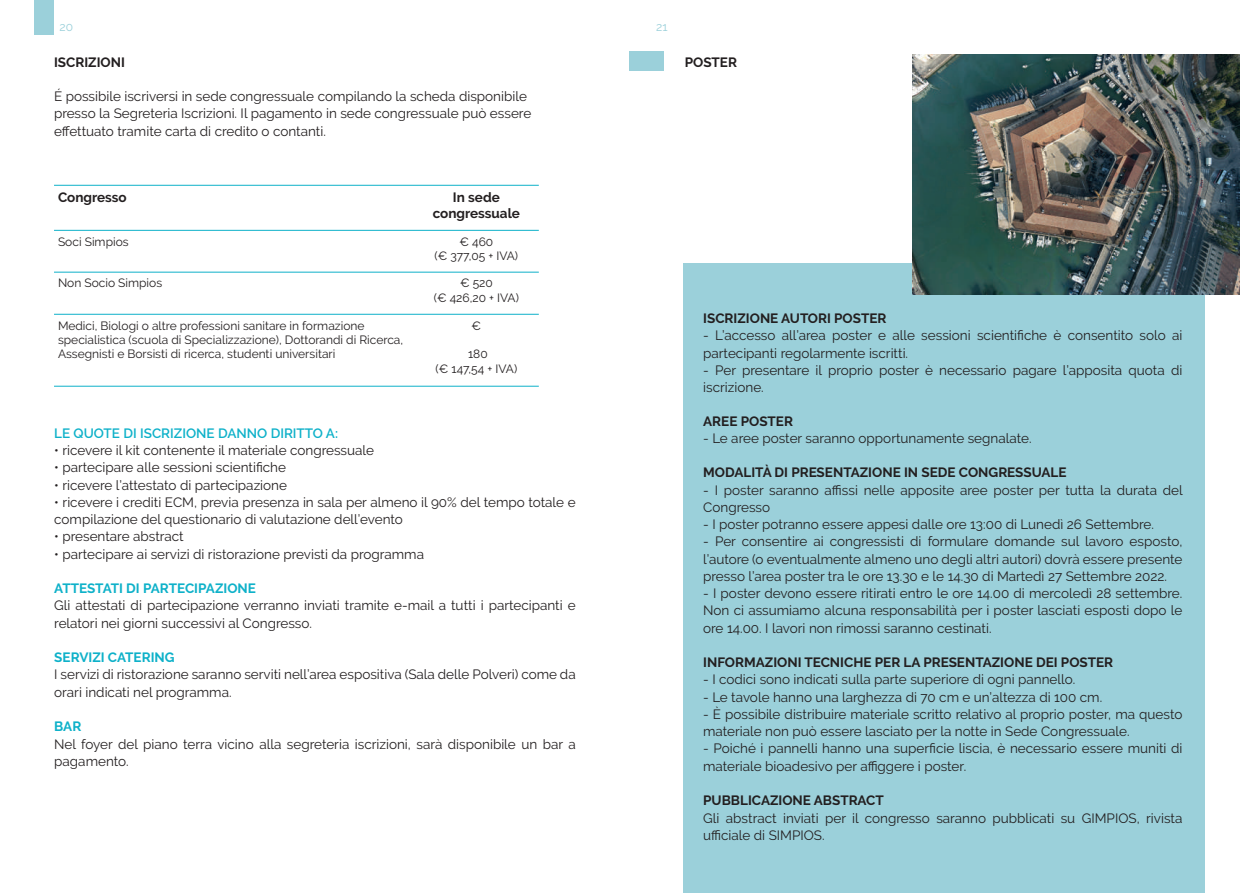
<style>
.page{position:relative;width:1259px;height:893px;background:#fff}
.page>*{position:absolute;margin:0;border:0;box-sizing:border-box;transform-origin:0 0}
.t1{font:13.5px/17.2px "Raleway";color:#231f20}
.t2{font:700 13.5px/16.2px "Raleway";color:#231f20;text-align:center}
.t3{font:700 13.5px "Raleway";color:#0eb1c9}
.t4{font:600 13.5px "Raleway";color:#0eb1c9}
.t5{font:12px/14.4px "Raleway";color:#231f20;text-align:center}
.t6{font:12px "Raleway";color:#9bd0da}
</style>
<div class="page">
<div style="left:629px;top:52px;width:35px;height:19px;background:#9bd0da"></div>
<div style="left:34px;top:0;width:20px;height:35px;background:#9bd0da"></div>
<div style="left:683px;top:264px;width:522px;height:629px;background:#9bd0da"></div>
<img style="left:912px;top:54px;width:327px;height:240px">
<hr style="left:54px;top:185px;width:360px;height:1px;background:#0eb1c9">
<hr style="left:414px;top:185px;width:125px;height:1px;background:#0eb1c9">
<hr style="left:54px;top:230px;width:360px;height:1px;background:#0eb1c9">
<hr style="left:414px;top:230px;width:125px;height:1px;background:#0eb1c9">
<hr style="left:54px;top:272px;width:360px;height:1px;background:#0eb1c9">
<hr style="left:414px;top:272px;width:125px;height:1px;background:#0eb1c9">
<hr style="left:54px;top:314px;width:360px;height:1px;background:#0eb1c9">
<hr style="left:414px;top:314px;width:125px;height:1px;background:#0eb1c9">
<hr style="left:54px;top:386px;width:360px;height:1px;background:#0eb1c9">
<hr style="left:414px;top:386px;width:125px;height:1px;background:#0eb1c9">
<p class="t6" style="left:60px;top:20px;width:15px">20</p>
<p class="t6" style="left:656px;top:20px;width:13px">21</p>
<p class="t2" style="left:54px;top:54px;width:72px">ISCRIZIONI</p>
<p class="t1" style="left:54px;top:88px;width:479px">É possibile iscriversi in sede congressuale compilando la scheda disponibile presso la Segreteria Iscrizioni. Il pagamento in sede congressuale può essere effettuato tramite carta di credito o contanti.</p>
<p class="t2" style="left:684px;top:54px;width:54px">POSTER</p>
<p class="t2" style="left:58px;top:189px;width:70px">Congresso</p>
<p class="t2" style="left:433px;top:189px;width:89px">In sede congressuale</p>
<p class="t5" style="left:58px;top:234px;width:72px">Soci Simpios</p>
<p class="t5" style="left:435px;top:234px;width:85px">€ 460<br>(€ 377,05 + IVA)</p>
<p class="t5" style="left:58px;top:276px;width:106px">Non Socio Simpios</p>
<p class="t5" style="left:434px;top:276px;width:87px">€ 520<br>(€ 426,20 + IVA)</p>
<p class="t5" style="left:58px;top:318px;width:347px;text-align:left">Medici, Biologi o altre professioni sanitare in formazione specialistica (scuola di Specializzazione), Dottorandi di Ricerca,<br>Assegnisti e Borsisti di ricerca, studenti universitari</p>
<p class="t5" style="left:471px;top:318px;width:11px">€</p>
<p class="t5" style="left:435px;top:347px;width:83px">180<br>(€ 147,54 + IVA)</p>
<p class="t4" style="left:54px;top:425px;width:285px">LE QUOTE DI ISCRIZIONE DANNO DIRITTO A:</p>
<p class="t1" style="left:54px;top:442px;width:321px">• ricevere il kit contenente il materiale congressuale</p>
<p class="t1" style="left:54px;top:459px;width:233px">• partecipare alle sessioni scientifiche</p>
<p class="t1" style="left:54px;top:476px;width:234px">• ricevere l’attestato di partecipazione</p>
<p class="t1" style="left:54px;top:493px;width:523px">• ricevere i crediti ECM, previa presenza in sala per almeno il 90% del tempo totale e compilazione del questionario di valutazione dell’evento</p>
<p class="t1" style="left:54px;top:528px;width:131px">• presentare abstract</p>
<p class="t1" style="left:54px;top:545px;width:371px">• partecipare ai servizi di ristorazione previsti da programma</p>
<p class="t3" style="left:54px;top:581px;width:203px">ATTESTATI DI PARTECIPAZIONE</p>
<p class="t1" style="left:54px;top:597px;width:523px">Gli attestati di partecipazione verranno inviati tramite e-mail a tutti i partecipanti e relatori nei giorni successivi al Congresso.</p>
<p class="t3" style="left:54px;top:650px;width:122px">SERVIZI CATERING</p>
<p class="t1" style="left:54px;top:666px;width:523px">I servizi di ristorazione saranno serviti nell’area espositiva (Sala delle Polveri) come da orari indicati nel programma.</p>
<p class="t3" style="left:54px;top:719px;width:29px">BAR</p>
<p class="t1" style="left:54px;top:735px;width:523px">Nel foyer del piano terra vicino alla segreteria iscrizioni, sarà disponibile un bar a pagamento.</p>
<p class="t2" style="left:703px;top:310px;width:185px">ISCRIZIONE AUTORI POSTER</p>
<p class="t1" style="left:703px;top:327px;width:481px">- L’accesso all’area poster e alle sessioni scientifiche è consentito solo ai partecipanti regolarmente iscritti.</p>
<p class="t1" style="left:703px;top:361px;width:481px">- Per presentare il proprio poster è necessario pagare l’apposita quota di iscrizione.</p>
<p class="t2" style="left:703px;top:413px;width:91px">AREE POSTER</p>
<p class="t1" style="left:703px;top:429px;width:330px">- Le aree poster saranno opportunamente segnalate.</p>
<p class="t2" style="left:703px;top:465px;width:365px">MODALITÀ DI PRESENTAZIONE IN SEDE CONGRESSUALE</p>
<p class="t1" style="left:703px;top:481px;width:481px">- I poster saranno affissi nelle apposite aree poster per tutta la durata del<br>Congresso</p>
<p class="t1" style="left:703px;top:516px;width:452px">- I poster potranno essere appesi dalle ore 13:00 di Lunedì 26 Settembre.</p>
<p class="t1" style="left:703px;top:533px;width:481px;text-align:justify">- Per consentire ai congressisti di formulare domande sul lavoro esposto, l’autore (o eventualmente almeno uno degli altri autori) dovrà essere presente presso l’area poster tra le ore 13.30 e le 14.30 di Martedì 27 Settembre 2022.</p>
<p class="t1" style="left:703px;top:585px;width:481px;text-align:justify">- I poster devono essere ritirati entro le ore 14.00 di mercoledì 28 settembre.<br>Non ci assumiamo alcuna responsabilità per i poster lasciati esposti dopo le ore 14.00. I lavori non rimossi saranno cestinati.</p>
<p class="t2" style="left:703px;top:654px;width:411px">INFORMAZIONI TECNICHE PER LA PRESENTAZIONE DEI POSTER</p>
<p class="t1" style="left:703px;top:671px;width:374px">- I codici sono indicati sulla parte superiore di ogni pannello.</p>
<p class="t1" style="left:703px;top:688px;width:400px">- Le tavole hanno una larghezza di 70 cm e un’altezza di 100 cm.</p>
<p class="t1" style="left:703px;top:705px;width:481px">- È possibile distribuire materiale scritto relativo al proprio poster, ma questo materiale non può essere lasciato per la notte in Sede Congressuale.</p>
<p class="t1" style="left:703px;top:740px;width:481px">- Poiché i pannelli hanno una superficie liscia, è necessario essere muniti di materiale bioadesivo per affiggere i poster.</p>
<p class="t2" style="left:703px;top:792px;width:182px">PUBBLICAZIONE ABSTRACT</p>
<p class="t1" style="left:703px;top:809px;width:481px">Gli abstract inviati per il congresso saranno pubblicati su GIMPIOS, rivista ufficiale di SIMPIOS.</p>
</div>
